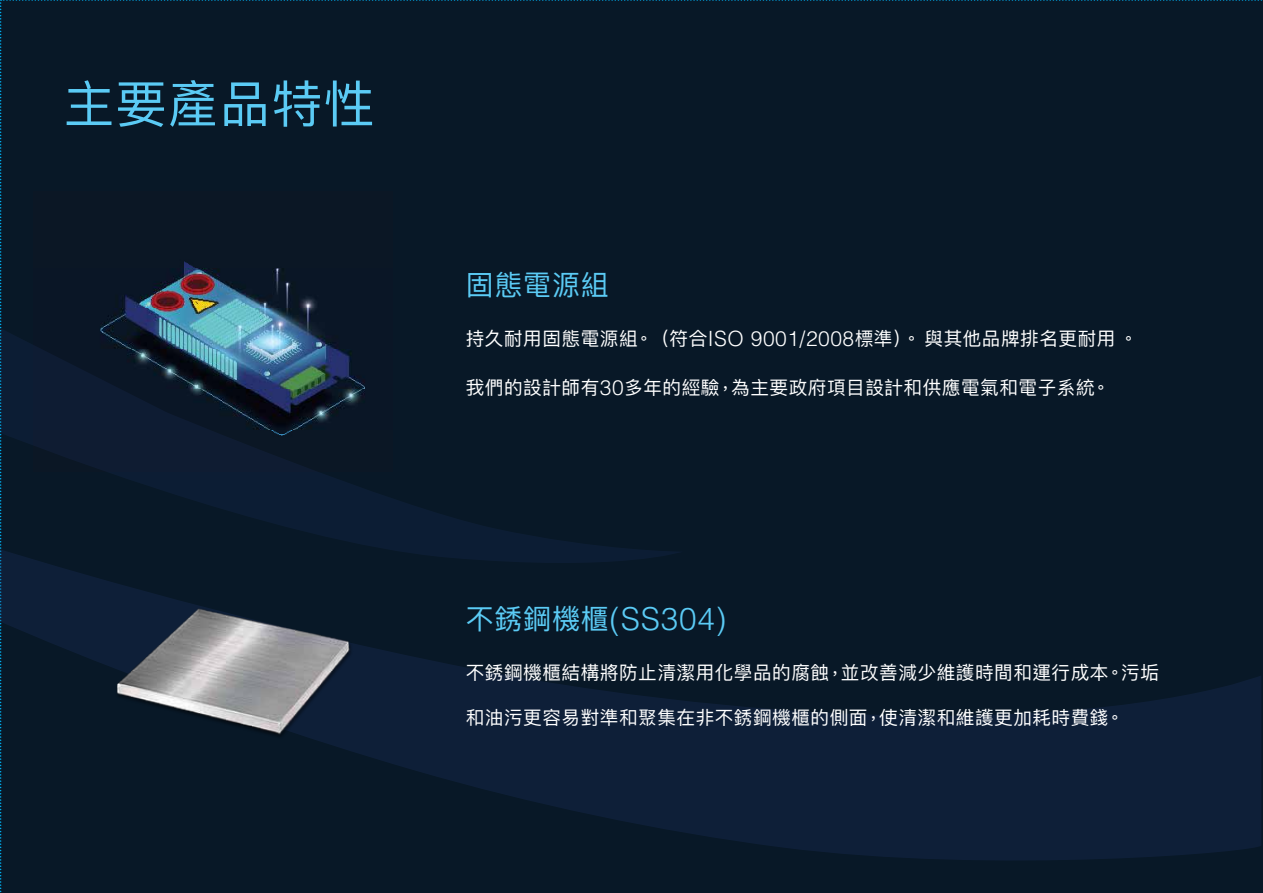
<style>
.page{position:relative;width:1263px;height:893px;background:#081827}
.page>*{position:absolute;margin:0;border:0;box-sizing:border-box;transform-origin:0 0}
.t1{font:57px "SF Pro Ping Fang HK";letter-spacing:.025em;color:#5bcbf5}
.t2{font:300 31.5px "Helvetica LT Std";letter-spacing:.025em;color:#5bcbf5}
.t3{font:31.5px "SF Pro Ping Fang HK";letter-spacing:.025em;color:#5bcbf5}
.t4{font:21px/45px "SF Pro Ping Fang HK";letter-spacing:.025em;color:#fff}
.s1{font-family:"Helvetica LT Std";font-weight:300}
.s2{font-family:"SF Pro Ping Fang HK";font-weight:400}
</style>
<div class="page">
<img style="left:33px;top:191px;width:359px;height:137px">
<svg style="left:0;top:549px;width:1261px;height:313px;fill:#081827"></svg>
<svg style="left:1px;top:328px;width:682px;height:236px;fill:#081827"></svg>
<img style="left:105px;top:602px;width:255px;height:138px">
<h1 class="t1" style="left:64px;top:76px;width:312px">主要產品特性</h1>
<h2 class="t3" style="left:466px;top:270px;width:144px">固態電源組</h2>
<p class="t4" style="left:466px;top:316px;width:670px">持久耐用固態電源組。 （符合<span class="s1">ISO 9001/2008</span>標準）。 與其他品牌排名更耐用 。</p>
<p class="t4" style="left:466px;top:365px;width:642px">我們的設計師有<span class="s1">30</span>多年的經驗，為主要政府項目設計和供應電氣和電子系統。</p>
<h2 class="t2" style="left:466px;top:599px;width:262px"><span class="s2">不銹鋼機櫃</span>(SS304)</h2>
<p class="t4" style="left:466px;top:649px;width:695px">不銹鋼機櫃結構將防止清潔用化學品的腐蝕，並改善減少維護時間和運行成本。污垢和油污更容易對準和聚集在非不銹鋼機櫃的側面，使清潔和維護更加耗時費錢。</p>
</div>
